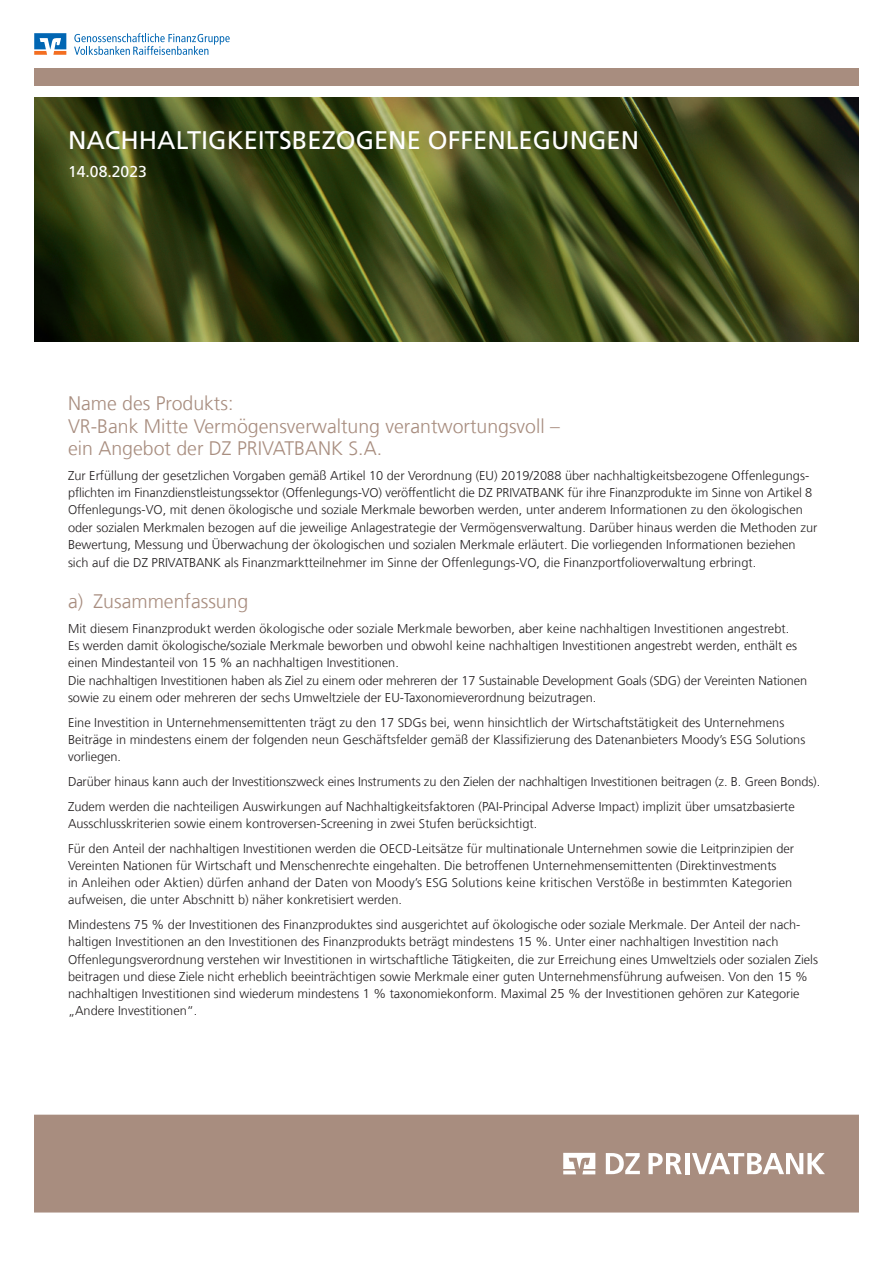
<style>
.page{position:relative;width:893px;height:1263px;background:#fff}
.page>*{position:absolute;margin:0;border:0;box-sizing:border-box;transform-origin:0 0}
.t1{font:25.5px "Frutiger DZPB";color:#fff}
.t2{font:300 19.5px/22.5px "Frutiger DZPB";color:#a88d7f}
.t3{font:15.75px "Frutiger DZPB";color:#fff}
.t4{font:300 12.75px/17.2px "Frutiger DZPB";color:#231f20}
</style>
<div class="page">
<div style="left:34px;top:1115px;width:825px;height:97px;background:#a88d7f"></div>
<img style="left:34px;top:98px;width:825px;height:243px">
<div style="left:34px;top:68px;width:825px;height:17px;background:#a88d7f"></div>
<svg style="left:606px;top:1153px;width:34px;height:21px"></svg>
<svg style="left:648px;top:1153px;width:34px;height:21px"></svg>
<hr style="left:685px;top:1153px;width:4px;height:21px;background:#fff">
<svg style="left:692px;top:1153px;width:133px;height:21px"></svg>
<svg style="left:563px;top:1153px;width:32px;height:21px"></svg>
<svg style="left:74px;top:33px;width:156px;height:22px"></svg>
<svg style="left:34px;top:33px;width:32px;height:22px"></svg>
<h1 class="t1" style="left:68px;top:125px;width:572px">NACHHALTIGKEITSBEZOGENE OFFENLEGUNGEN</h1>
<p class="t3" style="left:68px;top:163px;width:80px">14.08.2023</p>
<h2 class="t2" style="left:68px;top:392px;width:493px">Name des Produkts:<br>VR-Bank Mitte Vermögensverwaltung verantwortungsvoll – ein Angebot der DZ PRIVATBANK S.A.</h2>
<p class="t4" style="left:68px;top:467px;width:751px">Zur Erfüllung der gesetzlichen Vorgaben gemäß Artikel 10 der Verordnung (EU) 2019/2088 über nachhaltigkeitsbezogene Offenlegungs&shy;pflichten im Finanzdienstleistungssektor (Offenlegungs-VO) veröffentlicht die DZ PRIVATBANK für ihre Finanzprodukte im Sinne von Artikel 8<br>Offenlegungs-VO, mit denen ökologische und soziale Merkmale beworben werden, unter anderem Informationen zu den ökologischen oder sozialen Merkmalen bezogen auf die jeweilige Anlagestrategie der Vermögensverwaltung. Darüber hinaus werden die Methoden zur Bewertung, Messung und Überwachung der ökologischen und sozialen Merkmale erläutert. Die vorliegenden Informationen beziehen sich auf die DZ PRIVATBANK als Finanzmarktteilnehmer im Sinne der Offenlegungs-VO, die Finanzportfolioverwaltung erbringt.</p>
<h2 class="t2" style="left:68px;top:590px;width:182px">a) Zusammenfassung</h2>
<p class="t4" style="left:68px;top:620px;width:740px">Mit diesem Finanzprodukt werden ökologische oder soziale Merkmale beworben, aber keine nachhaltigen Investitionen angestrebt.<br>Es werden damit ökologische/soziale Merkmale beworben und obwohl keine nachhaltigen Investitionen angestrebt werden, enthält es einen Mindestanteil von 15 % an nachhaltigen Investitionen.<br>Die nachhaltigen Investitionen haben als Ziel zu einem oder mehreren der 17 Sustainable Development Goals (SDG) der Vereinten Nationen sowie zu einem oder mehreren der sechs Umweltziele der EU-Taxonomieverordnung beizutragen.</p>
<p class="t4" style="left:68px;top:714px;width:739px">Eine Investition in Unternehmensemittenten trägt zu den 17 SDGs bei, wenn hinsichtlich der Wirtschaftstätigkeit des Unternehmens<br>Beiträge in mindestens einem der folgenden neun Geschäftsfelder gemäß der Klassifizierung des Datenanbieters Moody’s ESG Solutions vorliegen.</p>
<p class="t4" style="left:68px;top:769px;width:754px;line-height:24.8px">Darüber hinaus kann auch der Investitionszweck eines Instruments zu den Zielen der nachhaltigen Investitionen beitragen (z. B. Green Bonds).<br>Zudem werden die nachteiligen Auswirkungen auf Nachhaltigkeitsfaktoren (PAI-Principal Adverse Impact) implizit über umsatzbasierte</p>
<p class="t4" style="left:68px;top:811px;width:728px;line-height:24.8px">Ausschlusskriterien sowie einem kontroversen-Screening in zwei Stufen berücksichtigt.<br>Für den Anteil der nachhaltigen Investitionen werden die OECD-Leitsätze für multinationale Unternehmen sowie die Leitprinzipien der</p>
<p class="t4" style="left:68px;top:857px;width:726px">Vereinten Nationen für Wirtschaft und Menschenrechte eingehalten. Die betroffenen Unternehmensemittenten (Direktinvestments<br>in Anleihen oder Aktien) dürfen anhand der Daten von Moody’s ESG Solutions keine kritischen Verstöße in bestimmten Kategorien aufweisen, die unter Abschnitt b) näher konkretisiert werden.</p>
<p class="t4" style="left:68px;top:916px;width:751px">Mindestens 75 % der Investitionen des Finanzproduktes sind ausgerichtet auf ökologische oder soziale Merkmale. Der Anteil der nach&shy;haltigen Investitionen an den Investitionen des Finanzprodukts beträgt mindestens 15 %. Unter einer nachhaltigen Investition nach Offenlegungsverordnung verstehen wir Investitionen in wirtschaftliche Tätigkeiten, die zur Erreichung eines Umweltziels oder sozialen Ziels beitragen und diese Ziele nicht erheblich beeinträchtigen sowie Merkmale einer guten Unternehmensführung aufweisen. Von den 15 % nachhaltigen Investitionen sind wiederum mindestens 1 % taxonomiekonform. Maximal 25 % der Investitionen gehören zur Kategorie „Andere Investitionen“.</p>
</div>
